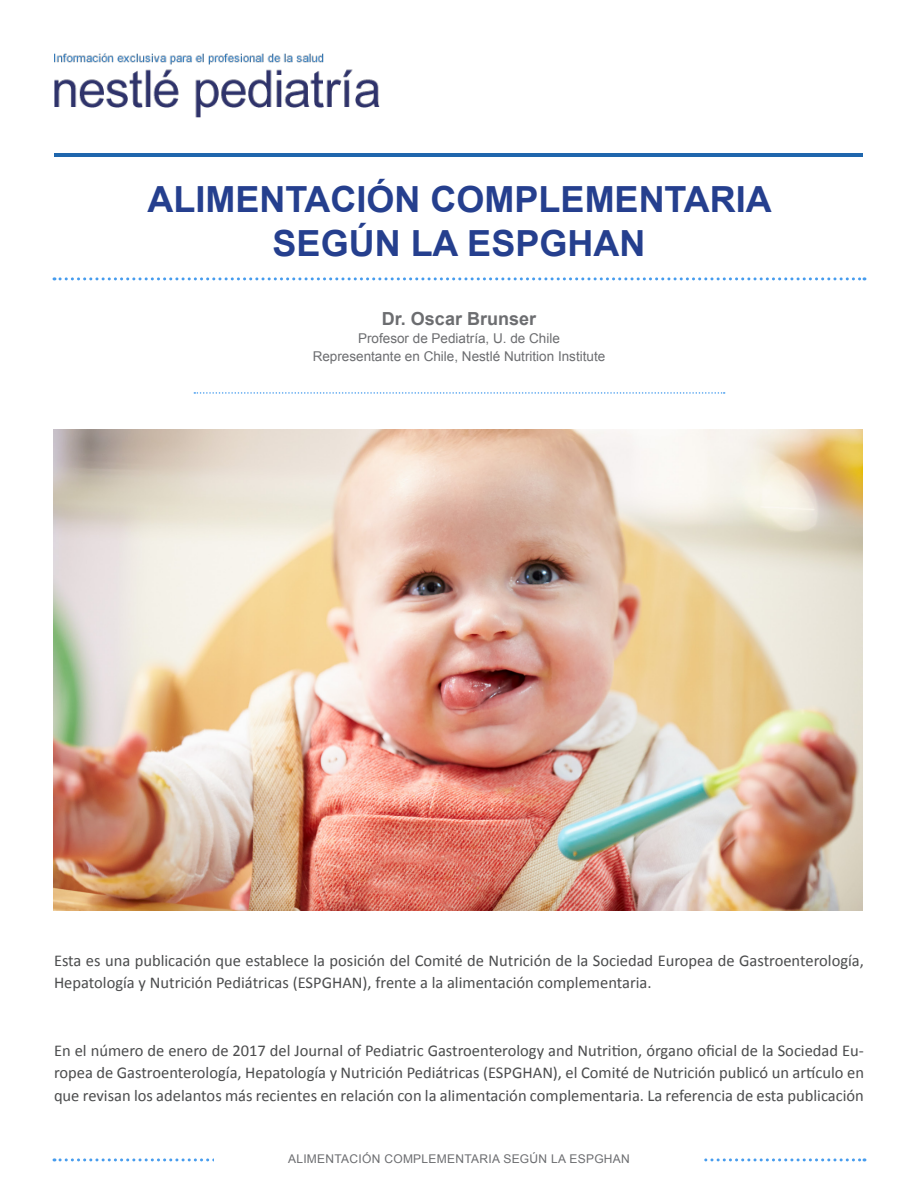
<style>
.page{position:relative;width:918px;height:1188px;background:#fff}
.page>*{position:absolute;margin:0;border:0;box-sizing:border-box;transform-origin:0 0}
.t1{font:700 36px "Arial";color:#253f8e}
.t2{font:700 18px "Arial";color:#6c6d70}
.texto_general{font:16.5px/22.5px "Calibri";color:#4b4c4d}
.t3{font:13.5px "Arial";color:#6c6d70}
.t4{font:12px "Arial";letter-spacing:.025em;color:#6c6d70}
</style>
<div class="page">
<img style="left:54px;top:54px;width:325px;height:63px">
<svg style="left:54px;top:1158px;width:811px;height:3px"></svg>
<div style="left:215px;top:1154px;width:488px;height:34px;background:#fff"></div>
<hr style="left:55px;top:153px;width:808px;height:4px;background:#1f66ad">
<svg style="left:54px;top:277px;width:811px;height:3px"></svg>
<svg style="left:194px;top:392px;width:531px;height:2px"></svg>
<img style="left:54px;top:430px;width:808px;height:480px">
<p class="t1" style="left:147px;top:176px;width:626px">ALIMENTACIÓN COMPLEMENTARIA</p>
<p class="t1" style="left:273px;top:219px;width:374px">SEGÚN LA ESPGHAN</p>
<p class="t2" style="left:382px;top:306px;width:156px">Dr. Oscar Brunser</p>
<p class="t3" style="left:358px;top:329px;width:203px">Profesor de Pediatría, U. de Chile</p>
<p class="t3" style="left:313px;top:347px;width:294px">Representante en Chile, Nestlé Nutrition Institute</p>
<p class="texto_general" style="left:54px;top:949px;width:811px">Esta es una publicación que establece la posición del Comité de Nutrición de la Sociedad Europea de Gastroenterología,<br>Hepatología y Nutrición Pediátricas (ESPGHAN), frente a la alimentación complementaria.</p>
<p class="texto_general" style="left:54px;top:1039px;width:812px;text-align:justify">En el número de enero de 2017 del Journal of Pediatric Gastroenterology and Nutrition, órgano oficial de la Sociedad Eu&shy;ropea de Gastroenterología, Hepatología y Nutrición Pediátricas (ESPGHAN), el Comité de Nutrición publicó un artículo en que revisan los adelantos más recientes en relación con la alimentación complementaria. La referencia de esta publicación</p>
<p class="t4" style="left:288px;top:1151px;width:343px">ALIMENTACIÓN COMPLEMENTARIA SEGÚN LA ESPGHAN</p>
</div>
